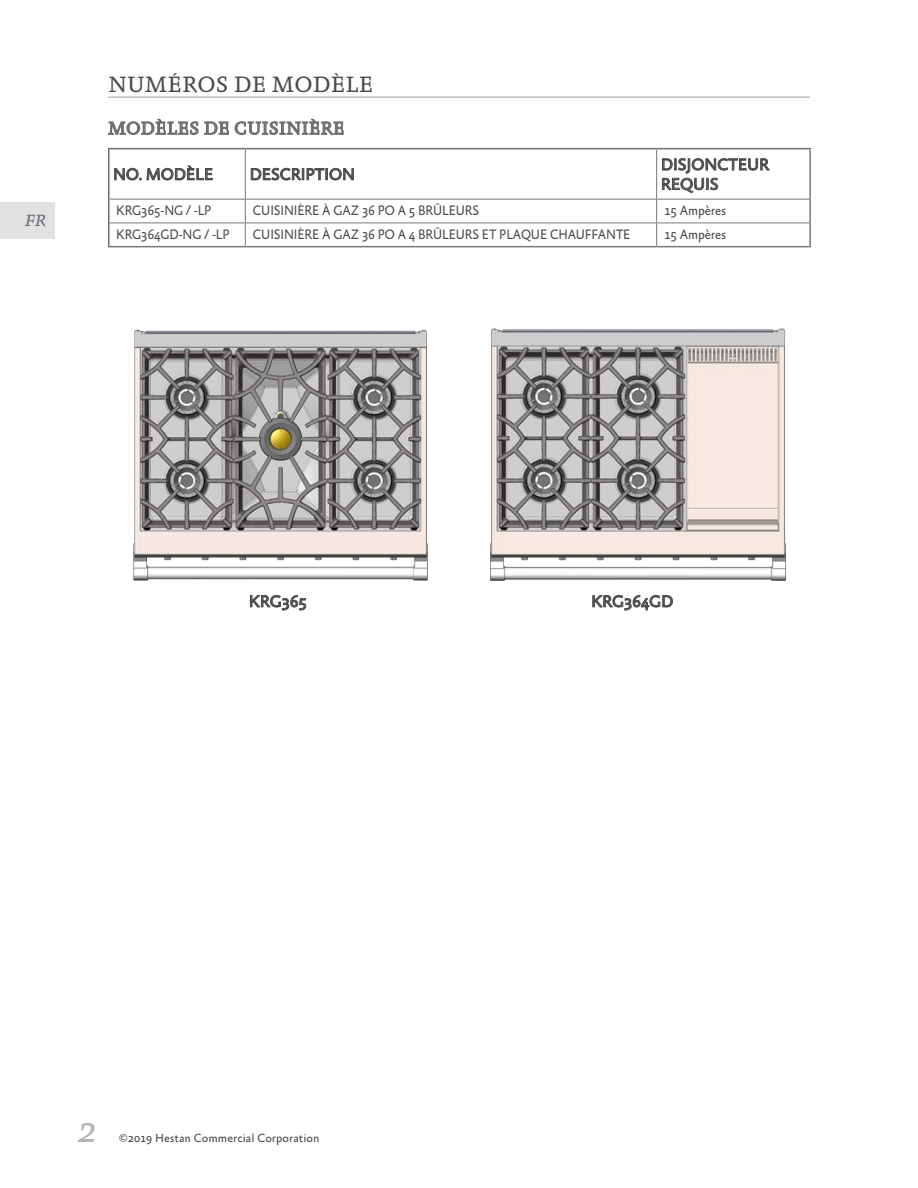
<style>
.page{position:relative;width:918px;height:1188px;background:#fff}
.page>*{position:absolute;margin:0;border:0;box-sizing:border-box;transform-origin:0 0}
.t1{font:italic 37.5px "Absara";color:#b3b3b3}
.Heading_1_-_gray_Fre{font:22.5px "Absara";color:#4b4c4d}
.Heading_2_-_gray{font:18px "Absara";color:#6c6d70}
.Table_Header{font:16.5px/19.5px "Absara Sans";color:#4b4c4d}
.Heading_3_centered{font:16.5px "Absara Sans";color:#4b4c4d}
.t2{font:italic 16.5px "Absara";color:#6c6d70}
.Table_copy{font:13.8px "Absara Sans";letter-spacing:-.01em;color:#4b4c4d;scale:.92 1}
.t3{font:12px "Absara Sans";color:#4b4c4d}
</style>
<div class="page">
<div style="left:0;top:202px;width:55px;height:37px;background:#e0e1e3"></div>
<hr style="left:108px;top:96px;width:702px;height:2px;background:#bcbdc0">
<svg style="left:250px;top:595px;width:56px;height:15px"></svg>
<svg style="left:593px;top:595px;width:80px;height:15px"></svg>
<svg style="left:108px;top:119px;width:121px;height:16px"></svg>
<svg style="left:235px;top:119px;width:109px;height:16px"></svg>
<hr style="left:108px;top:148px;width:137px;height:1px;background:#6c6d70">
<hr style="left:108px;top:149px;width:2px;height:50px;background:#6c6d70">
<hr style="left:245px;top:148px;width:412px;height:1px;background:#6c6d70">
<hr style="left:657px;top:148px;width:154px;height:1px;background:#6c6d70">
<hr style="left:108px;top:199px;width:2px;height:24px;background:#6c6d70">
<hr style="left:108px;top:223px;width:2px;height:23px;background:#6c6d70">
<hr style="left:245px;top:149px;width:1px;height:50px;background:#76787b">
<hr style="left:656px;top:149px;width:1px;height:50px;background:#76787b">
<hr style="left:110px;top:199px;width:135px;height:1px;background:#76787b">
<hr style="left:245px;top:199px;width:412px;height:1px;background:#76787b">
<hr style="left:657px;top:199px;width:152px;height:1px;background:#76787b">
<hr style="left:110px;top:223px;width:135px;height:1px;background:#76787b">
<hr style="left:245px;top:223px;width:412px;height:1px;background:#76787b">
<svg style="left:245px;top:200px;width:1px;height:46px"></svg>
<hr style="left:657px;top:223px;width:152px;height:1px;background:#76787b">
<svg style="left:656px;top:200px;width:1px;height:46px"></svg>
<hr style="left:809px;top:149px;width:2px;height:50px;background:#76787b">
<hr style="left:809px;top:199px;width:2px;height:24px;background:#76787b">
<hr style="left:809px;top:223px;width:2px;height:23px;background:#76787b">
<hr style="left:108px;top:246px;width:137px;height:1px;background:#76787b">
<hr style="left:245px;top:246px;width:412px;height:1px;background:#76787b">
<hr style="left:657px;top:246px;width:154px;height:1px;background:#76787b">
<svg style="left:114px;top:165px;width:99px;height:15px"></svg>
<svg style="left:251px;top:168px;width:103px;height:12px"></svg>
<svg style="left:662px;top:158px;width:108px;height:35px"></svg>
<img style="left:133px;top:329px;width:295px;height:252px">
<img style="left:490px;top:328px;width:297px;height:253px">
<p class="t2" style="left:24px;top:211px;width:26px">FR</p>
<p class="Heading_1_-_gray_Fre" style="left:108px;top:71px;width:267px">NUMÉROS DE MODÈLE</p>
<p class="Heading_2_-_gray" style="left:108px;top:118px;width:238px">MODÈLES DE CUISINIÈRE</p>
<p class="Table_Header" style="left:113px;top:165px;width:102px">NO. MODÈLE</p>
<p class="Table_Header" style="left:250px;top:165px;width:107px">DESCRIPTION</p>
<p class="Table_Header" style="left:661px;top:156px;width:110px">DISJONCTEUR<br>REQUIS</p>
<p class="Table_copy" style="left:116px;top:203px;width:105px">KRG365-NG / -LP</p>
<p class="Table_copy" style="left:253px;top:203px;width:247px">CUISINIÈRE À GAZ 36 PO A 5 BRÛLEURS</p>
<p class="Table_copy" style="left:664px;top:203px;width:69px">15 Ampères</p>
<p class="Table_copy" style="left:116px;top:227px;width:125px">KRG364GD-NG / -LP</p>
<p class="Table_copy" style="left:253px;top:227px;width:412px">CUISINIÈRE À GAZ 36 PO A 4 BRÛLEURS ET PLAQUE CHAUFFANTE</p>
<p class="Table_copy" style="left:664px;top:227px;width:69px">15 Ampères</p>
<p class="Heading_3_centered" style="left:249px;top:593px;width:60px">KRG365</p>
<p class="Heading_3_centered" style="left:591px;top:593px;width:83px">KRG364GD</p>
<h1 class="t1" style="left:76px;top:1107px;width:28px">2</h1>
<p class="t3" style="left:119px;top:1132px;width:202px">©2019 Hestan Commercial Corporation</p>
</div>
